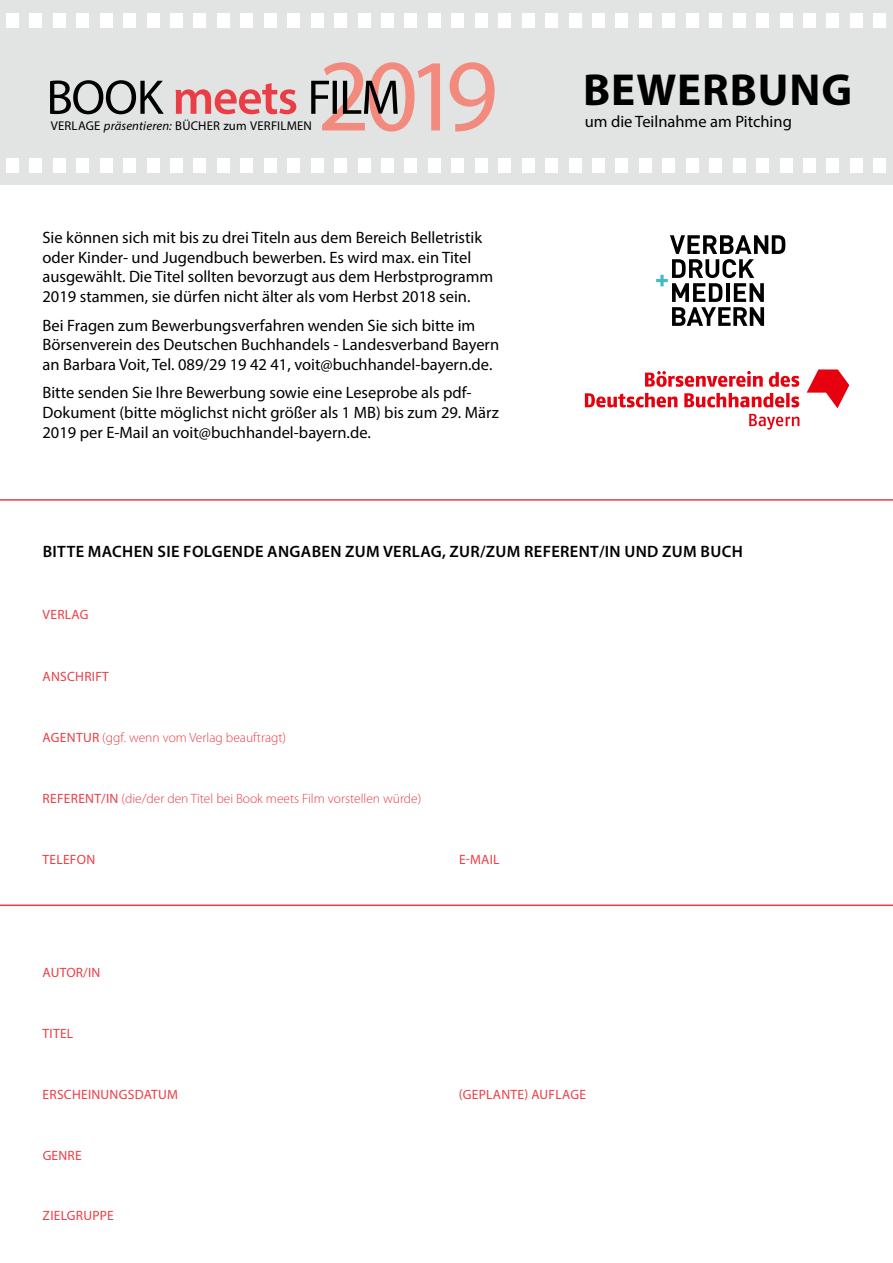
<style>
.page{position:relative;width:893px;height:1263px;background:#fff}
.page>*{position:absolute;margin:0;border:0;box-sizing:border-box;transform-origin:0 0}
.t1{font:700 45px "Myriad Pro";letter-spacing:.02em;color:#000}
.t2{font:16.5px/19.8px "Myriad Pro";color:#000}
.t3{font:600 16.5px "Myriad Pro";letter-spacing:.02em;color:#000}
.t4{font:300 13.5px "Myriad Pro";color:#ea3e46}
.t5{font:13.5px "Myriad Pro";letter-spacing:.02em;color:#ea3e46}
.t6{font:12.75px "Myriad Pro";letter-spacing:.015em;color:#000}
.s1{font-style:italic}
.s2{font-weight:400}
</style>
<div class="page">
<div style="left:0;top:0;width:893px;height:185px;background:#e2e3e3"></div>
<div style="left:6px;top:158px;width:13px;height:15px;background:#fff"></div>
<div style="left:6px;top:14px;width:13px;height:14px;background:#fff"></div>
<div style="left:29px;top:158px;width:13px;height:15px;background:#fff"></div>
<div style="left:29px;top:14px;width:13px;height:14px;background:#fff"></div>
<div style="left:53px;top:158px;width:13px;height:15px;background:#fff"></div>
<div style="left:53px;top:14px;width:13px;height:14px;background:#fff"></div>
<div style="left:76px;top:158px;width:13px;height:15px;background:#fff"></div>
<div style="left:76px;top:14px;width:13px;height:14px;background:#fff"></div>
<div style="left:100px;top:158px;width:12px;height:15px;background:#fff"></div>
<div style="left:100px;top:14px;width:12px;height:14px;background:#fff"></div>
<div style="left:123px;top:158px;width:13px;height:15px;background:#fff"></div>
<div style="left:123px;top:14px;width:13px;height:14px;background:#fff"></div>
<div style="left:147px;top:158px;width:12px;height:15px;background:#fff"></div>
<div style="left:147px;top:14px;width:12px;height:14px;background:#fff"></div>
<div style="left:170px;top:158px;width:13px;height:15px;background:#fff"></div>
<div style="left:170px;top:14px;width:13px;height:14px;background:#fff"></div>
<div style="left:193px;top:158px;width:13px;height:15px;background:#fff"></div>
<div style="left:193px;top:14px;width:13px;height:14px;background:#fff"></div>
<div style="left:217px;top:158px;width:13px;height:15px;background:#fff"></div>
<div style="left:217px;top:14px;width:13px;height:14px;background:#fff"></div>
<div style="left:240px;top:158px;width:13px;height:15px;background:#fff"></div>
<div style="left:240px;top:14px;width:13px;height:14px;background:#fff"></div>
<div style="left:264px;top:158px;width:13px;height:15px;background:#fff"></div>
<div style="left:264px;top:14px;width:13px;height:14px;background:#fff"></div>
<div style="left:287px;top:158px;width:13px;height:15px;background:#fff"></div>
<div style="left:287px;top:14px;width:13px;height:14px;background:#fff"></div>
<div style="left:311px;top:158px;width:12px;height:15px;background:#fff"></div>
<div style="left:311px;top:14px;width:12px;height:14px;background:#fff"></div>
<div style="left:334px;top:158px;width:13px;height:15px;background:#fff"></div>
<div style="left:334px;top:14px;width:13px;height:14px;background:#fff"></div>
<div style="left:358px;top:158px;width:12px;height:15px;background:#fff"></div>
<div style="left:358px;top:14px;width:12px;height:14px;background:#fff"></div>
<div style="left:381px;top:158px;width:13px;height:15px;background:#fff"></div>
<div style="left:381px;top:14px;width:13px;height:14px;background:#fff"></div>
<div style="left:404px;top:158px;width:13px;height:15px;background:#fff"></div>
<div style="left:404px;top:14px;width:13px;height:14px;background:#fff"></div>
<div style="left:428px;top:158px;width:13px;height:15px;background:#fff"></div>
<div style="left:428px;top:14px;width:13px;height:14px;background:#fff"></div>
<div style="left:451px;top:158px;width:13px;height:15px;background:#fff"></div>
<div style="left:451px;top:14px;width:13px;height:14px;background:#fff"></div>
<div style="left:475px;top:158px;width:13px;height:15px;background:#fff"></div>
<div style="left:475px;top:14px;width:13px;height:14px;background:#fff"></div>
<div style="left:498px;top:158px;width:13px;height:15px;background:#fff"></div>
<div style="left:498px;top:14px;width:13px;height:14px;background:#fff"></div>
<div style="left:522px;top:158px;width:12px;height:15px;background:#fff"></div>
<div style="left:522px;top:14px;width:12px;height:14px;background:#fff"></div>
<div style="left:545px;top:158px;width:13px;height:15px;background:#fff"></div>
<div style="left:545px;top:14px;width:13px;height:14px;background:#fff"></div>
<div style="left:569px;top:158px;width:12px;height:15px;background:#fff"></div>
<div style="left:569px;top:14px;width:12px;height:14px;background:#fff"></div>
<div style="left:592px;top:158px;width:13px;height:15px;background:#fff"></div>
<div style="left:592px;top:14px;width:13px;height:14px;background:#fff"></div>
<div style="left:615px;top:158px;width:13px;height:15px;background:#fff"></div>
<div style="left:615px;top:14px;width:13px;height:14px;background:#fff"></div>
<div style="left:639px;top:158px;width:13px;height:15px;background:#fff"></div>
<div style="left:639px;top:14px;width:13px;height:14px;background:#fff"></div>
<div style="left:662px;top:158px;width:13px;height:15px;background:#fff"></div>
<div style="left:662px;top:14px;width:13px;height:14px;background:#fff"></div>
<div style="left:686px;top:158px;width:13px;height:15px;background:#fff"></div>
<div style="left:686px;top:14px;width:13px;height:14px;background:#fff"></div>
<div style="left:709px;top:158px;width:13px;height:15px;background:#fff"></div>
<div style="left:709px;top:14px;width:13px;height:14px;background:#fff"></div>
<div style="left:733px;top:158px;width:12px;height:15px;background:#fff"></div>
<div style="left:733px;top:14px;width:12px;height:14px;background:#fff"></div>
<div style="left:756px;top:158px;width:13px;height:15px;background:#fff"></div>
<div style="left:756px;top:14px;width:13px;height:14px;background:#fff"></div>
<div style="left:780px;top:158px;width:12px;height:15px;background:#fff"></div>
<div style="left:780px;top:14px;width:12px;height:14px;background:#fff"></div>
<div style="left:803px;top:158px;width:13px;height:15px;background:#fff"></div>
<div style="left:803px;top:14px;width:13px;height:14px;background:#fff"></div>
<div style="left:826px;top:158px;width:13px;height:15px;background:#fff"></div>
<div style="left:826px;top:14px;width:13px;height:14px;background:#fff"></div>
<div style="left:850px;top:158px;width:13px;height:15px;background:#fff"></div>
<div style="left:850px;top:14px;width:13px;height:14px;background:#fff"></div>
<div style="left:873px;top:158px;width:13px;height:15px;background:#fff"></div>
<div style="left:873px;top:14px;width:13px;height:14px;background:#fff"></div>
<hr style="left:0;top:904px;width:893px;height:2px;background:#ea3e46">
<hr style="left:0;top:499px;width:893px;height:2px;background:#ea3e46">
<svg style="left:311px;top:62px;width:184px;height:70px"></svg>
<svg style="left:176px;top:83px;width:120px;height:31px"></svg>
<svg style="left:50px;top:80px;width:114px;height:34px"></svg>
<svg style="left:807px;top:369px;width:42px;height:39px"></svg>
<svg style="left:645px;top:371px;width:118px;height:16px"></svg>
<svg style="left:769px;top:372px;width:30px;height:15px"></svg>
<svg style="left:585px;top:393px;width:92px;height:14px"></svg>
<svg style="left:684px;top:393px;width:115px;height:14px"></svg>
<svg style="left:749px;top:414px;width:50px;height:16px"></svg>
<svg style="left:656px;top:235px;width:129px;height:91px"></svg>
<p class="t6" style="left:51px;top:118px;width:263px">VERLAGE <span class="s1">präsentieren:</span> BÜCHER zum VERFILMEN</p>
<p class="t2" style="left:43px;top:227px;width:452px">Sie können sich mit bis zu drei Titeln aus dem Bereich Belletristik oder Kinder- und Jugendbuch bewerben. Es wird max. ein Titel ausgewählt. Die Titel sollten bevorzugt aus dem Herbstprogramm 2019 stammen, sie dürfen nicht älter als vom Herbst 2018 sein.</p>
<p class="t2" style="left:43px;top:315px;width:458px">Bei Fragen zum Bewerbungsverfahren wenden Sie sich bitte im<br>Börsenverein des Deutschen Buchhandels - Landesverband Bayern an Barbara Voit, Tel. 089/29 19 42 41, voit@buchhandel-bayern.de.</p>
<p class="t2" style="left:43px;top:383px;width:458px">Bitte senden Sie Ihre Bewerbung sowie eine Leseprobe als pdf-<br>Dokument (bitte möglichst nicht größer als 1 MB) bis zum 29. März<br>2019 per E-Mail an voit@buchhandel-bayern.de.</p>
<h1 class="t1" style="left:583px;top:61px;width:271px">BEWERBUNG</h1>
<p class="t2" style="left:585px;top:111px;width:209px">um die Teilnahme am Pitching</p>
<p class="t3" style="left:43px;top:543px;width:702px">BITTE MACHEN SIE FOLGENDE ANGABEN ZUM VERLAG, ZUR/ZUM REFERENT/IN UND ZUM BUCH</p>
<p class="t5" style="left:43px;top:606px;width:47px">VERLAG</p>
<p class="t5" style="left:43px;top:668px;width:68px">ANSCHRIFT</p>
<p class="t4" style="left:43px;top:730px;width:245px"><span class="s2">AGENTUR</span> (ggf. wenn vom Verlag beauftragt)</p>
<p class="t4" style="left:43px;top:791px;width:380px"><span class="s2">REFERENT/IN</span> (die/der den Titel bei Book meets Film vorstellen würde)</p>
<p class="t5" style="left:43px;top:851px;width:54px">TELEFON</p>
<p class="t5" style="left:459px;top:851px;width:42px">E-MAIL</p>
<p class="t5" style="left:43px;top:964px;width:59px">AUTOR/IN</p>
<p class="t5" style="left:43px;top:1025px;width:32px">TITEL</p>
<p class="t5" style="left:43px;top:1086px;width:137px">ERSCHEINUNGSDATUM</p>
<p class="t5" style="left:459px;top:1086px;width:129px">(GEPLANTE) AUFLAGE</p>
<p class="t5" style="left:43px;top:1147px;width:41px">GENRE</p>
<p class="t5" style="left:43px;top:1207px;width:73px">ZIELGRUPPE</p>
</div>
